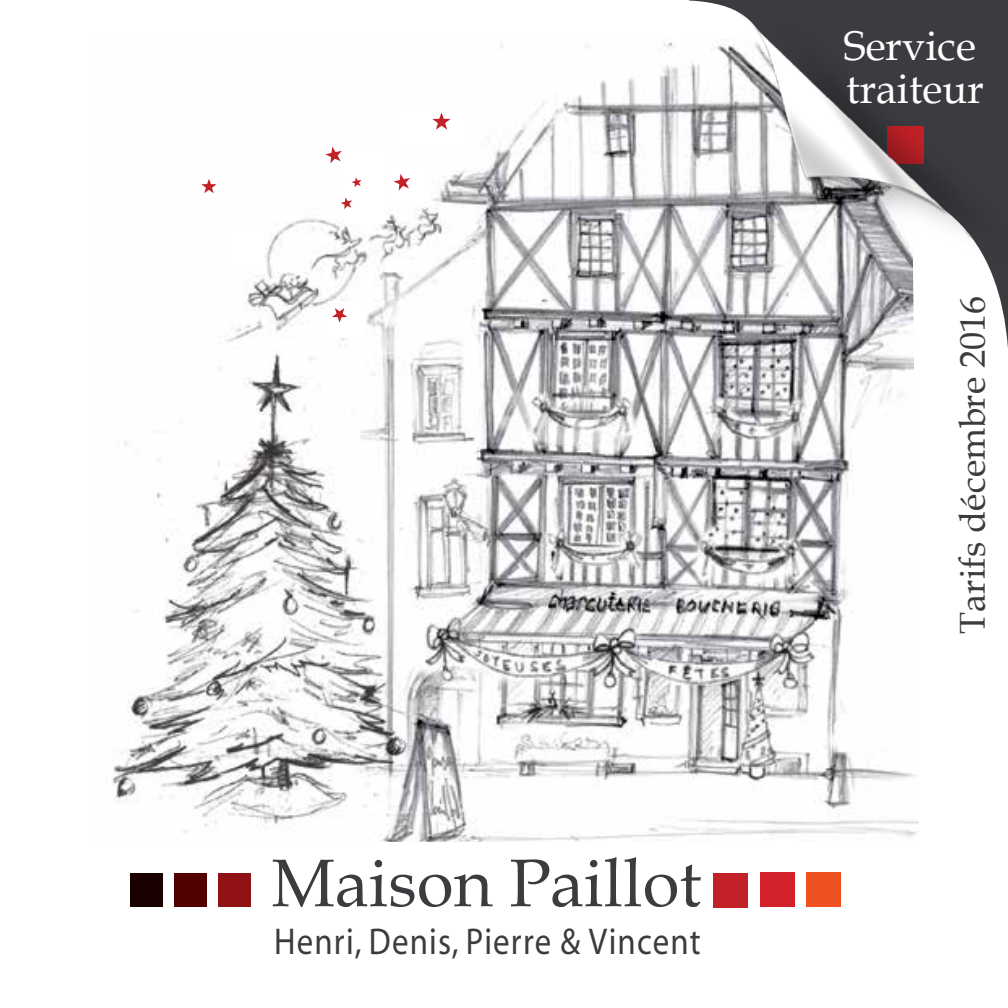
<style>
.page{position:relative;width:1008px;height:1008px;background:#fff}
.page>*{position:absolute;margin:0;border:0;box-sizing:border-box;transform-origin:0 0}
.t1{font:67.27px "Book Antiqua";color:#3b3c40}
.t2{font:41.62px/42.8px "Book Antiqua";color:#fff}
.t3{font:37.35px "Myriad";letter-spacing:.035em;color:#3b3c40;scale:.88 1}
.t4{font:36px "Book Antiqua";color:#3a3c40}
</style>
<div class="page">
<img style="left:112px;top:42px;width:807px;height:800px">
<div style="left:344px;top:152px;width:39px;height:71px;background:#fff"></div>
<div style="left:328px;top:302px;width:38px;height:36px;background:#fff"></div>
<svg style="left:201px;top:179px;width:16px;height:14px"></svg>
<svg style="left:332px;top:308px;width:15px;height:15px"></svg>
<div style="left:227px;top:229px;width:37px;height:36px;background:#fff"></div>
<div style="left:395px;top:110px;width:76px;height:36px;background:#fff"></div>
<div style="left:392px;top:164px;width:38px;height:36px;background:#fff"></div>
<svg style="left:432px;top:112px;width:19px;height:18px"></svg>
<svg style="left:393px;top:174px;width:17px;height:16px"></svg>
<svg style="left:325px;top:147px;width:17px;height:16px"></svg>
<svg style="left:341px;top:197px;width:11px;height:12px"></svg>
<svg style="left:351px;top:177px;width:10px;height:10px"></svg>
<img style="left:671px;top:0;width:336px;height:374px">
<div style="left:130px;top:873px;width:32px;height:34px;background:#1b0000"></div>
<div style="left:174px;top:873px;width:33px;height:34px;background:#530000"></div>
<div style="left:218px;top:873px;width:33px;height:33px;background:#901215"></div>
<div style="left:714px;top:872px;width:34px;height:35px;background:#c12127"></div>
<div style="left:760px;top:872px;width:34px;height:35px;background:#d3222a"></div>
<div style="left:806px;top:872px;width:34px;height:35px;background:#f05123"></div>
<h1 class="t1" style="left:271px;top:836px;width:431px">Maison Paillot</h1>
<p class="t3" style="left:274px;top:922px;width:486px">Henri, Denis, Pierre &amp; Vincent</p>
<p class="t2" style="left:844px;top:23px;width:142px">Service traiteur</p>
<p class="t4" style="left:947px;top:634px;width:339px;rotate:-90deg">Tarifs décembre 2016</p>
</div>
